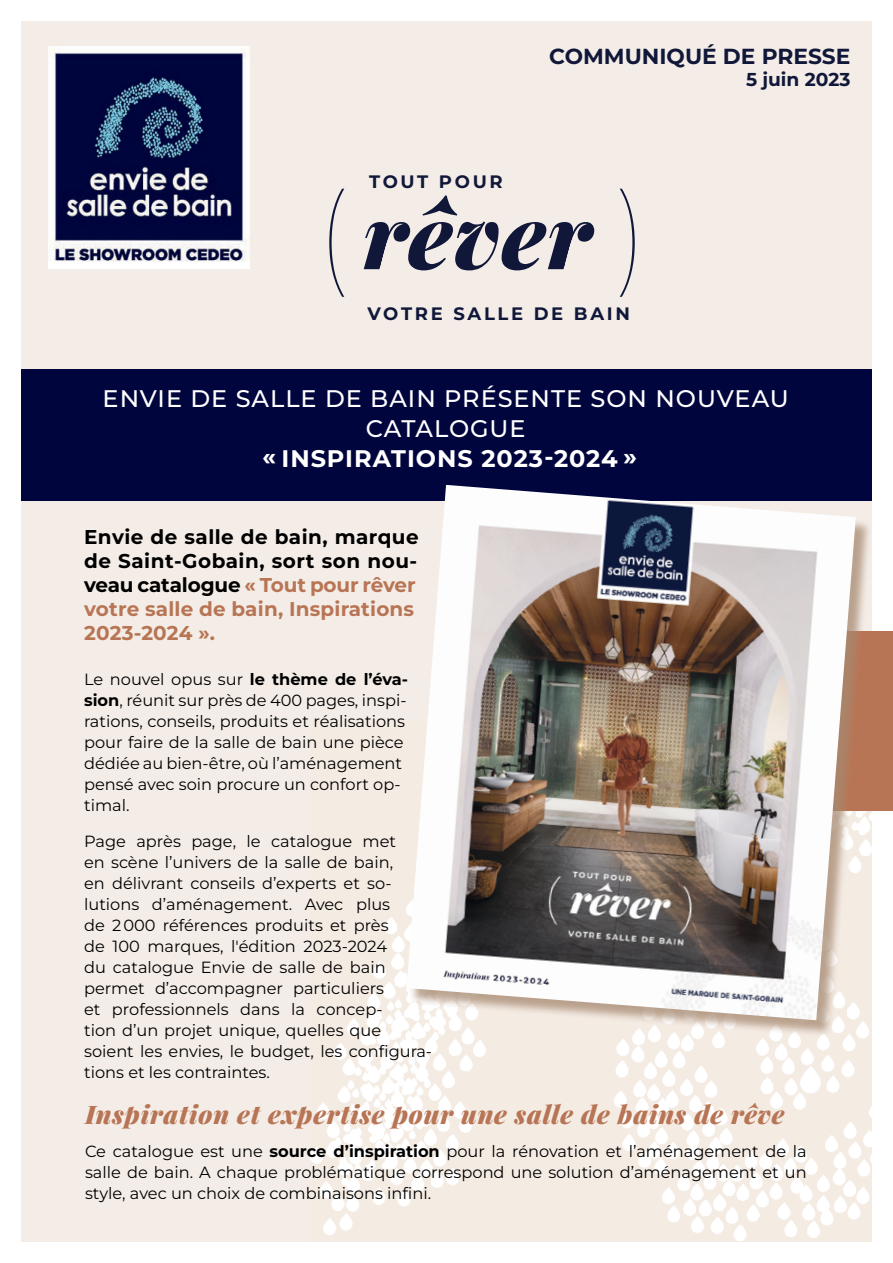
<style>
.page{position:relative;width:893px;height:1263px;background:#fff}
.page>*{position:absolute;margin:0;border:0;box-sizing:border-box;transform-origin:0 0}
.t1{font:italic 900 88.5px "Playfair Display";letter-spacing:.02em;color:#101739}
.t2{font:italic 900 25.5px "Playfair Display";letter-spacing:.03em;color:#b87555}
.t3{font:500 24px/30px "Montserrat";letter-spacing:.04em;color:#fff;text-align:center}
.t4{font:700 24px "Montserrat";letter-spacing:.04em;color:#fff}
.t5{font:700 21.75px "Montserrat";color:#101739}
.t6{font:700 19.95px/24px "Montserrat";letter-spacing:.01em;color:#000}
.t7{font:700 18.6px "Montserrat";color:#101739}
.t8{font:700 18px "Montserrat";letter-spacing:.15em;color:#101739}
.t9{font:16.2px/21px "Montserrat";color:#000}
.s1{font-family:"Montserrat";font-weight:100;font-style:normal;font-size:115.5px}
.s2{color:#b87555}
.s3{font-weight:700}
</style>
<div class="page">
<div style="left:10px;top:10px;width:872px;height:1242px;background:#f4ede7"></div>
<div style="left:0;top:0;width:893px;height:1263px;border:21px solid #fff"></div>
<img style="left:311px;top:917px;width:561px;height:323px">
<div style="left:21px;top:369px;width:851px;height:131px;background:#00053d"></div>
<img style="left:48px;top:46px;width:201px;height:223px">
<div style="left:454px;top:631px;width:439px;height:180px;background:#b87555"></div>
<div style="left:409px;top:487px;width:464px;height:550px;background:#a68971;opacity:.75"></div>
<img style="left:406px;top:485px;width:450px;height:535px">
<h3 class="t5" style="left:549px;top:42px;width:303px">COMMUNIQUÉ DE PRESSE</h3>
<p class="t7" style="left:746px;top:67px;width:106px">5 juin 2023</p>
<p class="t8" style="left:369px;top:170px;width:135px">TOUT POUR</p>
<h1 class="t1" style="left:315px;top:167px;width:335px"><span class="s1">(</span> rêver <span class="s1">)</span></h1>
<p class="t8" style="left:368px;top:302px;width:264px">VOTRE SALLE DE BAIN</p>
<h3 class="t3" style="left:103px;top:383px;width:688px">ENVIE DE SALLE DE BAIN PRÉSENTE SON NOUVEAU<br>CATALOGUE</h3>
<h3 class="t4" style="left:262px;top:442px;width:377px">« INSPIRATIONS 2023-2024 »</h3>
<p class="t6" style="left:84px;top:524px;width:336px">Envie de salle de bain, marque de Saint-Gobain, sort son nou&shy;veau catalogue <span class="s2">« Tout pour rêver votre salle de bain, Inspirations<br>2023-2024 ».</span></p>
<p class="t9" style="left:84px;top:668px;width:326px">Le nouvel opus sur <span class="s3">le thème de l’éva&shy;sion</span>, réunit sur près de 400 pages, inspi&shy;rations, conseils, produits et réalisations pour faire de la salle de bain une pièce dédiée au bien-être, où l’aménagement pensé avec soin procure un confort op&shy;timal.</p>
<p class="t9" style="left:84px;top:830px;width:350px">Page après page, le catalogue met<br>en scène l’univers de la salle de bain,<br>en délivrant conseils d’experts et so&shy;lutions d’aménagement. Avec plus<br>de 2 000 références produits et près<br>de 100 marques, l'édition 2023-2024<br>du catalogue Envie de salle de bain permet d’accompagner particuliers<br>et professionnels dans la concep-<br>tion d’un projet unique, quelles que soient les envies, le budget, les configura&shy;tions et les contraintes.</p>
<h2 class="t2" style="left:85px;top:1095px;width:701px">Inspiration et expertise pour une salle de bains de rêve</h2>
<p class="t9" style="left:85px;top:1140px;width:723px;text-align:justify">Ce catalogue est une <span class="s3">source d’inspiration</span> pour la rénovation et l’aménagement de la salle de bain. A chaque problématique correspond une solution d’aménagement et un style, avec un choix de combinaisons infini.</p>
</div>
